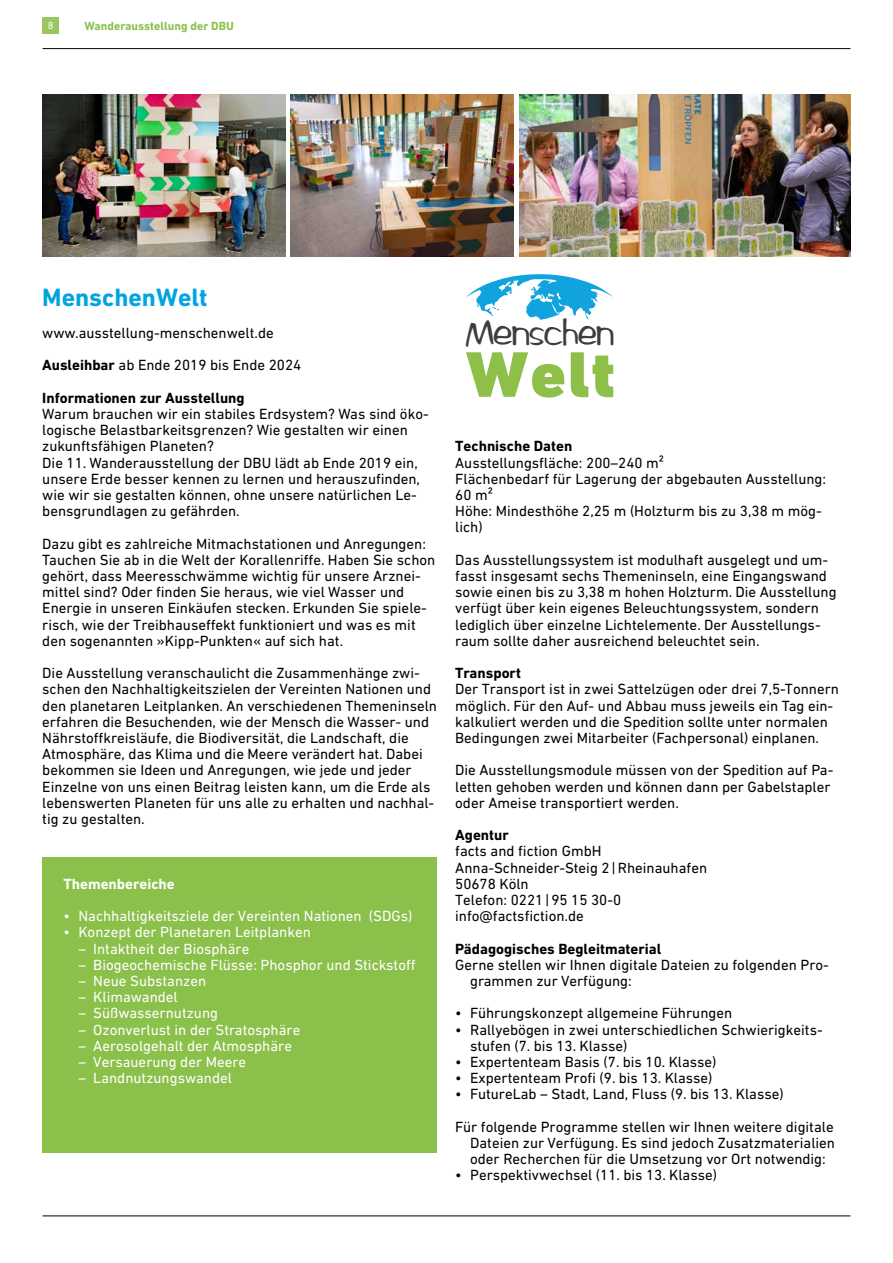
<style>
.page{position:relative;width:893px;height:1263px;background:#fff}
.page>*{position:absolute;margin:0;border:0;box-sizing:border-box;transform-origin:0 0}
.t1{font:900 65.4px "DIN Next W1 G";color:#8dbf49}
.t2{font:700 25.5px "DIN Next W1 G";color:#00a4e1}
.t3{font:15px/16.2px "DIN Next W1 G";color:#000}
.t4{font:15px "DIN Next W1 G";color:#fff}
.t5{font:700 15px "DIN Next W1 G";color:#000}
.t6{font:700 15px "DIN Next W1 G";color:#fff}
.t7{font:700 12px "DIN Next W1 G";color:#8bc04b}
.t8{font:10.5px "DIN Next W1 G";color:#fff}
.s1{font-weight:700}
</style>
<div class="page">
<div style="left:42px;top:857px;width:395px;height:295px;background:#8bc04b"></div>
<img style="left:519px;top:95px;width:332px;height:162px">
<img style="left:291px;top:95px;width:222px;height:162px">
<img style="left:42px;top:95px;width:243px;height:162px">
<hr style="left:43px;top:48px;width:807px;height:1px;background:#000">
<hr style="left:43px;top:1215px;width:807px;height:1px;background:#000">
<div style="left:43px;top:17px;width:16px;height:16px;background:#9ac65e"></div>
<svg style="left:466px;top:274px;width:147px;height:46px"></svg>
<p class="t8" style="left:48px;top:19px;width:7px">8</p>
<p class="t7" style="left:85px;top:19px;width:151px">Wanderausstellung der DBU</p>
<h2 class="t2" style="left:42px;top:282px;width:167px">MenschenWelt</h2>
<p class="t3" style="left:42px;top:316px;width:261px;line-height:32.4px">www.ausstellung-menschenwelt.de<br><span class="s1">Ausleihbar</span> ab Ende 2019 bis Ende 2024<br><span class="s1">Informationen zur Ausstellung</span></p>
<p class="t3" style="left:42px;top:405px;width:388px">Warum brauchen wir ein stabiles Erdsystem? Was sind öko&shy;logische Belastbarkeitsgrenzen? Wie gestalten wir einen zukunftsfähigen Planeten?<br>Die 11. Wanderausstellung der DBU lädt ab Ende 2019 ein, unsere Erde besser kennen zu lernen und herauszufinden, wie wir sie gestalten können, ohne unsere natürlichen Le&shy;bensgrundlagen zu gefährden.</p>
<p class="t3" style="left:42px;top:535px;width:395px">Dazu gibt es zahlreiche Mitmachstationen und Anregungen:<br>Tauchen Sie ab in die Welt der Korallenriffe. Haben Sie schon gehört, dass Meeresschwämme wichtig für unsere Arznei&shy;mittel sind? Oder finden Sie heraus, wie viel Wasser und Energie in unseren Einkäufen stecken. Erkunden Sie spiele&shy;risch, wie der Treibhauseffekt funktioniert und was es mit den sogenannten »Kipp-Punkten« auf sich hat.</p>
<p class="t3" style="left:42px;top:665px;width:396px">Die Ausstellung veranschaulicht die Zusammenhänge zwi&shy;schen den Nachhaltigkeitszielen der Vereinten Nationen und den planetaren Leitplanken. An verschiedenen Themeninseln erfahren die Besuchenden, wie der Mensch die Wasser- und Nährstoffkreisläufe, die Biodiversität, die Landschaft, die Atmosphäre, das Klima und die Meere verändert hat. Dabei bekommen sie Ideen und Anregungen, wie jede und jeder Einzelne von uns einen Beitrag leisten kann, um die Erde als lebenswerten Planeten für uns alle zu erhalten und nachhal&shy;tig zu gestalten.</p>
<p class="t6" style="left:64px;top:875px;width:113px">Themenbereiche</p>
<p class="t4" style="left:64px;top:907px;width:350px">• Nachhaltigkeitsziele der Vereinten Nationen (SDGs)</p>
<p class="t4" style="left:64px;top:924px;width:249px">• Konzept der Planetaren Leitplanken</p>
<p class="t4" style="left:78px;top:940px;width:172px">– Intaktheit der Biosphäre</p>
<p class="t4" style="left:78px;top:956px;width:339px">– Biogeochemische Flüsse: Phosphor und Stickstoff</p>
<p class="t4" style="left:78px;top:972px;width:129px">– Neue Substanzen</p>
<p class="t4" style="left:78px;top:988px;width:101px">– Klimawandel</p>
<p class="t4" style="left:78px;top:1005px;width:141px">– Süßwassernutzung</p>
<p class="t4" style="left:78px;top:1021px;width:223px">– Ozonverlust in der Stratosphäre</p>
<p class="t4" style="left:78px;top:1037px;width:215px">– Aerosolgehalt der Atmosphäre</p>
<p class="t4" style="left:78px;top:1053px;width:169px">– Versauerung der Meere</p>
<p class="t4" style="left:78px;top:1069px;width:155px">– Landnutzungswandel</p>
<h1 class="t1" style="left:466px;top:335px;width:150px">Welt</h1>
<p class="t5" style="left:455px;top:437px;width:119px">Technische Daten</p>
<p class="t3" style="left:455px;top:454px;width:372px">Ausstellungsfläche: 200–240 m²<br>Flächenbedarf für Lagerung der abgebauten Ausstellung:<br>60 m²<br>Höhe: Mindesthöhe 2,25 m (Holzturm bis zu 3,38 m mög&shy;lich)</p>
<p class="t3" style="left:455px;top:551px;width:383px">Das Ausstellungssystem ist modulhaft ausgelegt und um&shy;fasst insgesamt sechs Themeninseln, eine Eingangswand sowie einen bis zu 3,38 m hohen Holzturm. Die Ausstellung verfügt über kein eigenes Beleuchtungssystem, sondern lediglich über einzelne Lichtelemente. Der Ausstellungs&shy;raum sollte daher ausreichend beleuchtet sein.</p>
<p class="t5" style="left:455px;top:664px;width:67px">Transport</p>
<p class="t3" style="left:455px;top:681px;width:385px">Der Transport ist in zwei Sattelzügen oder drei 7,5-Tonnern möglich. Für den Auf- und Abbau muss jeweils ein Tag ein&shy;kalkuliert werden und die Spedition sollte unter normalen Bedingungen zwei Mitarbeiter (Fachpersonal) einplanen.</p>
<p class="t3" style="left:455px;top:762px;width:380px">Die Ausstellungsmodule müssen von der Spedition auf Pa&shy;letten gehoben werden und können dann per Gabelstapler oder Ameise transportiert werden.</p>
<p class="t5" style="left:455px;top:826px;width:55px">Agentur</p>
<p class="t3" style="left:455px;top:843px;width:253px">facts and fiction GmbH<br>Anna-Schneider-Steig 2|Rheinauhafen<br>50678 Köln<br>Telefon: 0221|95 15 30-0 info@factsfiction.de</p>
<p class="t5" style="left:455px;top:940px;width:208px">Pädagogisches Begleitmaterial</p>
<p class="t3" style="left:470px;top:956px;width:360px;text-indent:-15px">Gerne stellen wir Ihnen digitale Dateien zu folgenden Pro&shy;grammen zur Verfügung:</p>
<p class="t3" style="left:455px;top:1005px;width:279px">• Führungskonzept allgemeine Führungen</p>
<p class="t3" style="left:470px;top:1021px;width:354px;text-indent:-15px">• Rallyebögen in zwei unterschiedlichen Schwierigkeits&shy;stufen (7. bis 13. Klasse)</p>
<p class="t3" style="left:455px;top:1053px;width:263px">• Expertenteam Basis (7. bis 10. Klasse)</p>
<p class="t3" style="left:455px;top:1070px;width:259px">• Expertenteam Profi (9. bis 13. Klasse)</p>
<p class="t3" style="left:455px;top:1078px;width:380px;line-height:32.4px">• FutureLab – Stadt, Land, Fluss (9. bis 13. Klasse)<br>Für folgende Programme stellen wir Ihnen weitere digitale</p>
<p class="t3" style="left:470px;top:1134px;width:366px">Dateien zur Verfügung. Es sind jedoch Zusatzmaterialien oder Recherchen für die Umsetzung vor Ort notwendig:</p>
<p class="t3" style="left:455px;top:1167px;width:263px">• Perspektivwechsel (11. bis 13. Klasse)</p>
</div>
